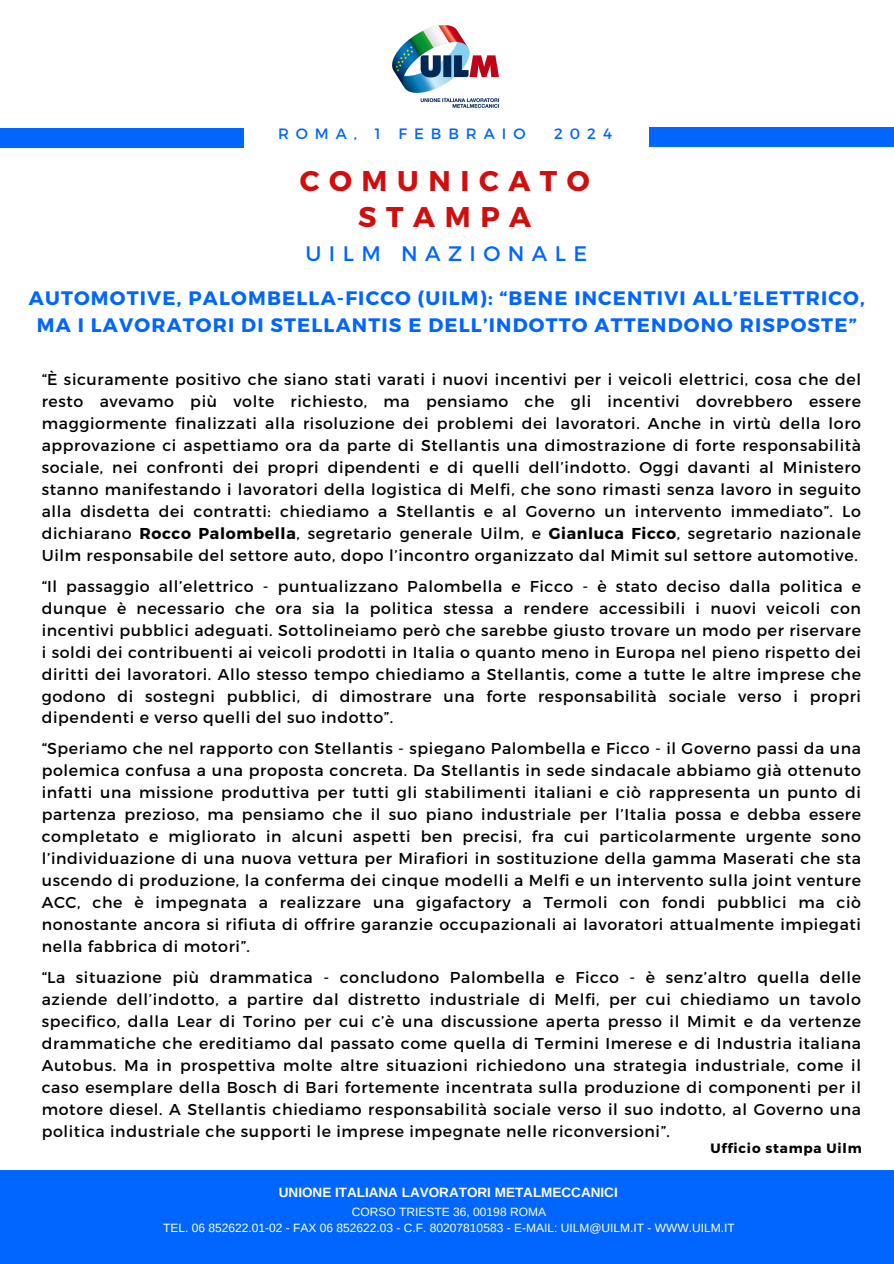
<style>
.page{position:relative;width:894px;height:1264px;background:#fff}
.page>*{position:absolute;margin:0;border:0;box-sizing:border-box;transform-origin:0 0}
.t1{font:700 28.5px/36px "Montserrat";letter-spacing:.335em;color:#d10e0e;text-align:center}
.t2{font:21px "Montserrat";letter-spacing:.355em;color:#06f}
.t3{font:700 19.5px/27px "Montserrat";letter-spacing:.06em;color:#06f;text-align:center}
.t4{font:15.75px/21.9px "Montserrat";letter-spacing:.04em;color:#000;text-align:justify}
.t5{font:15px "Montserrat";letter-spacing:.465em;color:#06f}
.t6{font:700 13.5px "Arimo";color:#fff}
.t7{font:700 13.5px "Montserrat";letter-spacing:.06em;color:#000}
.t8{font:12px "Arimo";color:#fff}
.s1{font-weight:700}
</style>
<div class="page">
<div style="left:0;top:128px;width:243px;height:19px;background:#06f"></div>
<div style="left:648px;top:128px;width:245px;height:19px;background:#06f"></div>
<img style="left:392px;top:25px;width:106px;height:82px">
<div style="left:0;top:1170px;width:893px;height:93px;background:#06f"></div>
<p class="t5" style="left:278px;top:124px;width:249px">ROMA, 1 FEBBRAIO</p>
<p class="t5" style="left:554px;top:124px;width:59px">2024</p>
<h1 class="t1" style="left:300px;top:161px;width:291px">COMUNICATO<br>STAMPA</h1>
<h3 class="t2" style="left:305px;top:240px;width:283px">UILM NAZIONALE</h3>
<h2 class="t3" style="left:29px;top:284px;width:837px">AUTOMOTIVE, PALOMBELLA-FICCO (UILM): “BENE INCENTIVI ALL’ELETTRICO,<br>MA I LAVORATORI DI STELLANTIS E DELL’INDOTTO ATTENDONO RISPOSTE”</h2>
<h5 class="t4" style="left:42px;top:368px;width:820px">“È sicuramente positivo che siano stati varati i nuovi incentivi per i veicoli elettrici, cosa che del resto avevamo più volte richiesto, ma pensiamo che gli incentivi dovrebbero essere maggiormente finalizzati alla risoluzione dei problemi dei lavoratori. Anche in virtù della loro approvazione ci aspettiamo ora da parte di Stellantis una dimostrazione di forte responsabilità sociale, nei confronti dei propri dipendenti e di quelli dell’indotto. Oggi davanti al Ministero stanno manifestando i lavoratori della logistica di Melfi, che sono rimasti senza lavoro in seguito alla disdetta dei contratti: chiediamo a Stellantis e al Governo un intervento immediato”. Lo dichiarano <span class="s1">Rocco Palombella</span>, segretario generale Uilm, e <span class="s1">Gianluca Ficco</span>, segretario nazionale Uilm responsabile del settore auto, dopo l’incontro organizzato dal Mimit sul settore automotive.</h5>
<h5 class="t4" style="left:42px;top:574px;width:820px">“Il passaggio all’elettrico - puntualizzano Palombella e Ficco - è stato deciso dalla politica e dunque è necessario che ora sia la politica stessa a rendere accessibili i nuovi veicoli con incentivi pubblici adeguati. Sottolineiamo però che sarebbe giusto trovare un modo per riservare i soldi dei contribuenti ai veicoli prodotti in Italia o quanto meno in Europa nel pieno rispetto dei diritti dei lavoratori. Allo stesso tempo chiediamo a Stellantis, come a tutte le altre imprese che godono di sostegni pubblici, di dimostrare una forte responsabilità sociale verso i propri dipendenti e verso quelli del suo indotto”.</h5>
<h5 class="t4" style="left:42px;top:737px;width:820px">“Speriamo che nel rapporto con Stellantis - spiegano Palombella e Ficco - il Governo passi da una polemica confusa a una proposta concreta. Da Stellantis in sede sindacale abbiamo già ottenuto infatti una missione produttiva per tutti gli stabilimenti italiani e ciò rappresenta un punto di partenza prezioso, ma pensiamo che il suo piano industriale per l’Italia possa e debba essere completato e migliorato in alcuni aspetti ben precisi, fra cui particolarmente urgente sono l’individuazione di una nuova vettura per Mirafiori in sostituzione della gamma Maserati che sta uscendo di produzione, la conferma dei cinque modelli a Melfi e un intervento sulla joint venture ACC, che è impegnata a realizzare una gigafactory a Termoli con fondi pubblici ma ciò nonostante ancora si rifiuta di offrire garanzie occupazionali ai lavoratori attualmente impiegati nella fabbrica di motori”.</h5>
<h5 class="t4" style="left:42px;top:965px;width:820px">“La situazione più drammatica - concludono Palombella e Ficco - è senz’altro quella delle aziende dell’indotto, a partire dal distretto industriale di Melfi, per cui chiediamo un tavolo specifico, dalla Lear di Torino per cui c’è una discussione aperta presso il Mimit e da vertenze drammatiche che ereditiamo dal passato come quella di Termini Imerese e di Industria italiana Autobus. Ma in prospettiva molte altre situazioni richiedono una strategia industriale, come il caso esemplare della Bosch di Bari fortemente incentrata sulla produzione di componenti per il motore diesel. A Stellantis chiediamo responsabilità sociale verso il suo indotto, al Governo una politica industriale che supporti le imprese impegnate nelle riconversioni”.</h5>
<p class="t7" style="left:710px;top:1138px;width:153px">Ufficio stampa Uilm</p>
<p class="t6" style="left:279px;top:1184px;width:340px">UNIONE ITALIANA LAVORATORI METALMECCANICI</p>
<h6 class="t8" style="left:352px;top:1205px;width:195px">CORSO TRIESTE 36, 00198 ROMA</h6>
<p class="t8" style="left:163px;top:1221px;width:573px">TEL. 06 852622.01-02 - FAX 06 852622.03 - C.F. 80207810583 - E-MAIL: UILM@UILM.IT - WWW.UILM.IT</p>
</div>
